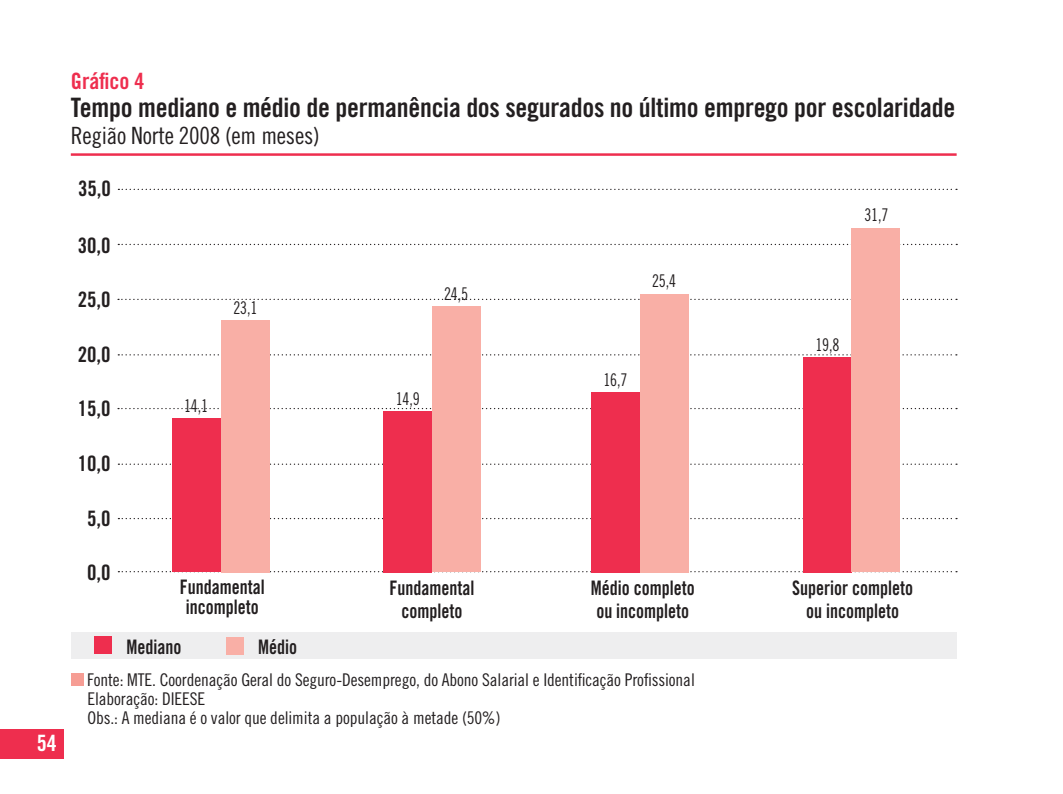
<style>
.page{position:relative;width:1063px;height:794px;background:#fff}
.page>*{position:absolute;margin:0;border:0;box-sizing:border-box;transform-origin:0 0}
.t1{font:26.75px "Trade Gothic Bold Cond Twenty";letter-spacing:-.01em;color:#231f20}
.t2{font:23.75px "Trade Gothic Cond Eighteen";letter-spacing:-.01em;color:#231f20}
.t3{font:22.5px "Trade Gothic Bold Cond Twenty";color:#ee2e4e}
.t4{font:22.5px "Trade Gothic Bold Cond Twenty";color:#fff}
.t5{font:21.25px "Trade Gothic Bold Cond Twenty";letter-spacing:-.005em;color:#231f20}
.t6{font:20px/22.5px "Trade Gothic Bold Cond Twenty";color:#231f20;text-align:center;scale:.9 1}
.t7{font:17.5px/18.8px "Trade Gothic Cond Eighteen";letter-spacing:-.005em;color:#231f20}
.t8{font:17.5px "Trade Gothic Cond Eighteen";letter-spacing:-.005em;color:#231f20;scale:.9 1}
</style>
<div class="page">
<div style="left:0;top:729px;width:64px;height:29px;background:#ee2e4e"></div>
<svg style="left:118px;top:189px;width:839px;height:1px"></svg>
<svg style="left:118px;top:518px;width:839px;height:1px"></svg>
<svg style="left:118px;top:463px;width:839px;height:2px"></svg>
<svg style="left:118px;top:571px;width:839px;height:1px"></svg>
<svg style="left:118px;top:354px;width:839px;height:1px"></svg>
<svg style="left:118px;top:408px;width:839px;height:1px"></svg>
<svg style="left:118px;top:299px;width:839px;height:1px"></svg>
<svg style="left:118px;top:244px;width:839px;height:1px"></svg>
<hr style="left:71px;top:153px;width:886px;height:3px;background:#ee2e4e">
<div style="left:71px;top:674px;width:12px;height:12px;background:#f69d94"></div>
<div style="left:71px;top:632px;width:886px;height:27px;background:#eeeeef"></div>
<div style="left:94px;top:636px;width:18px;height:18px;background:#ee2e4e"></div>
<div style="left:226px;top:637px;width:18px;height:17px;background:#f9afa6"></div>
<div style="left:172px;top:419px;width:49px;height:153px;background:#ee2e4e"></div>
<div style="left:383px;top:411px;width:49px;height:161px;background:#ee2e4e"></div>
<div style="left:591px;top:391px;width:49px;height:181px;background:#ee2e4e"></div>
<div style="left:803px;top:357px;width:49px;height:215px;background:#ee2e4e"></div>
<div style="left:221px;top:320px;width:49px;height:252px;background:#f9afa6"></div>
<div style="left:432px;top:306px;width:48px;height:266px;background:#f9afa6"></div>
<div style="left:640px;top:294px;width:49px;height:278px;background:#f9afa6"></div>
<div style="left:852px;top:228px;width:48px;height:344px;background:#f9afa6"></div>
<p class="t4" style="left:37px;top:729px;width:21px">54</p>
<p class="t3" style="left:71px;top:67px;width:75px">Gráfico 4</p>
<h1 class="t1" style="left:71px;top:91px;width:886px">Tempo mediano e médio de permanência dos segurados no último emprego por escolaridade</h1>
<h2 class="t2" style="left:71px;top:121px;width:250px">Região Norte 2008 (em meses)</h2>
<p class="t5" style="left:78px;top:176px;width:34px">35,0</p>
<p class="t5" style="left:78px;top:232px;width:34px">30,0</p>
<p class="t5" style="left:78px;top:286px;width:34px">25,0</p>
<p class="t5" style="left:78px;top:341px;width:34px">20,0</p>
<p class="t5" style="left:78px;top:396px;width:34px">15,0</p>
<p class="t5" style="left:78px;top:451px;width:34px">10,0</p>
<p class="t5" style="left:87px;top:505px;width:25px">5,0</p>
<p class="t5" style="left:87px;top:559px;width:25px">0,0</p>
<p class="t8" style="left:233px;top:297px;width:28px">23,1</p>
<p class="t8" style="left:184px;top:396px;width:28px">14,1</p>
<p class="t6" style="left:180px;top:577px;width:96px;line-height:20px;text-align:left">Fundamental incompleto</p>
<p class="t6" style="left:126px;top:635px;width:63px">Mediano</p>
<p class="t6" style="left:258px;top:635px;width:45px">Médio</p>
<p class="t8" style="left:444px;top:284px;width:28px">24,5</p>
<p class="t8" style="left:396px;top:388px;width:28px">14,9</p>
<p class="t8" style="left:652px;top:270px;width:28px">25,4</p>
<p class="t8" style="left:603px;top:369px;width:28px">16,7</p>
<p class="t8" style="left:864px;top:205px;width:28px">31,7</p>
<p class="t8" style="left:815px;top:334px;width:28px">19,8</p>
<p class="t6" style="left:389px;top:577px;width:96px">Fundamental completo</p>
<p class="t6" style="left:591px;top:577px;width:117px;text-align:left">Médio completo ou incompleto</p>
<p class="t6" style="left:792px;top:577px;width:136px">Superior completo ou incompleto</p>
<p class="t7" style="left:87px;top:670px;width:609px">Fonte: MTE. Coordenação Geral do Seguro-Desemprego, do Abono Salarial e Identificação Profissional<br>Elaboração: DIEESE<br>Obs.: A mediana é o valor que delimita a população à metade (50%)</p>
</div>
